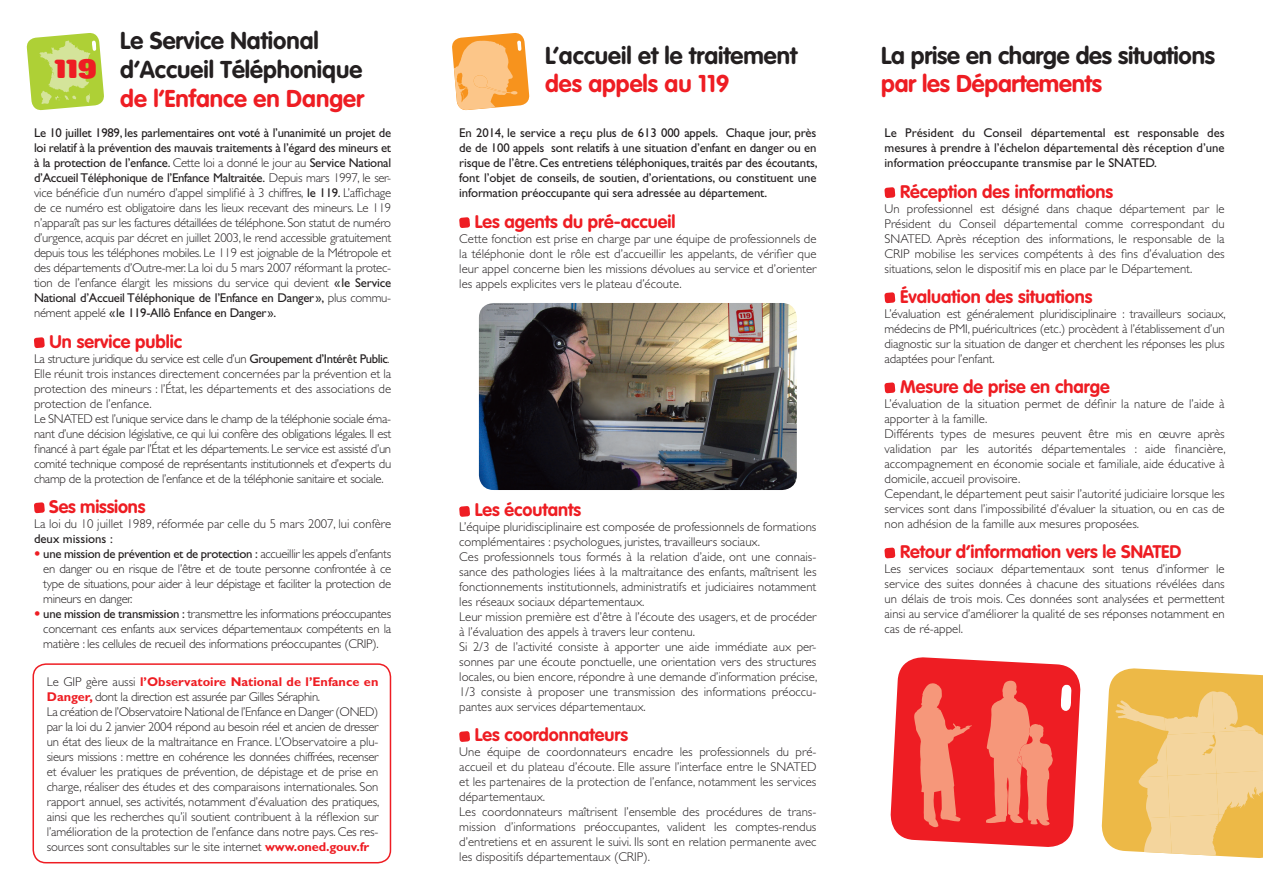
<style>
.page{position:relative;width:1263px;height:893px;background:#fff}
.page>*{position:absolute;margin:0;border:0;box-sizing:border-box;transform-origin:0 0}
.t1{font:800 25.5px "Rolling No One";color:#ee1d23}
.t2{font:700 24px/28.8px "VAG Rounded";color:#231f20}
.t3{font:700 24px "VAG Rounded";color:#ee1d23}
.t4{font:700 18px "VAG Rounded";color:#ee1d23}
.t5{font:300 12.75px/15px "Gill Sans";color:#231f20;text-align:justify}
.t6{font:300 12.75px/15px "Gill Sans";letter-spacing:-.025em;color:#231f20}
.t7{font:12.75px/15px "Gill Sans";color:#231f20;text-align:justify}
.s1{font-weight:400}
.s2{font-style:italic}
.s3{font-family:"VAG Rounded";font-weight:900;color:#ee1d23}
.s4{font-weight:700;color:#ee1d23}
</style>
<div class="page">
<svg style="left:459px;top:217px;width:11px;height:11px"></svg>
<svg style="left:459px;top:506px;width:11px;height:11px"></svg>
<svg style="left:459px;top:731px;width:11px;height:11px"></svg>
<svg style="left:884px;top:187px;width:12px;height:11px"></svg>
<svg style="left:884px;top:292px;width:12px;height:12px"></svg>
<svg style="left:884px;top:382px;width:12px;height:12px"></svg>
<svg style="left:884px;top:547px;width:12px;height:12px"></svg>
<div style="left:33px;top:663px;width:358px;height:200px;border:2px solid #ee1d23;border-radius:13px"></div>
<svg style="left:34px;top:337px;width:11px;height:11px"></svg>
<svg style="left:34px;top:502px;width:11px;height:12px"></svg>
<img style="left:479px;top:303px;width:318px;height:187px">
<svg style="left:452px;top:33px;width:78px;height:78px;background:#fabb72"></svg>
<svg style="left:26px;top:33px;width:78px;height:78px;background:#c4dc6f"></svg>
<svg style="left:1101px;top:668px;width:162px;height:190px;background:#f1ca7a"></svg>
<svg style="left:890px;top:657px;width:191px;height:190px;background:#f15450"></svg>
<h2 class="t2" style="left:120px;top:26px;width:243px">Le Service National d’Accueil Téléphonique</h2>
<h2 class="t3" style="left:120px;top:84px;width:245px">de l’Enfance en Danger</h2>
<p class="t5" style="left:34px;top:126px;width:359px"><span class="s1">Le 10 juillet 1989, les parlementaires ont voté à l’unanimité un projet de loi relatif à la prévention des mauvais traitements à l’égard des mineurs et à la protection de l’enfance.</span> Cette loi a donné le jour au <span class="s1">Service National d’Accueil Téléphonique de l’Enfance Maltraitée.</span> Depuis mars 1997, le ser&shy;vice bénéficie d’un numéro d’appel simplifié à 3 chiffres, <span class="s1">le 119.</span> L’affichage de ce numéro est obligatoire dans les lieux recevant des mineurs. Le 119 n’apparaît pas sur les factures détaillées de téléphone. Son statut de numéro d’urgence, acquis par décret en juillet 2003, le rend accessible gratuitement depuis tous les téléphones mobiles. Le 119 est joignable de la Métropole et des départements d’Outre-mer. La loi du 5 mars 2007 réformant la protec&shy;tion de l’enfance élargit les missions du service qui devient <span class="s1">« le Service National d’Accueil Téléphonique de l’Enfance en Danger »,</span> plus commu&shy;nément appelé <span class="s1">« le 119-Allô Enfance en Danger ».</span></p>
<h3 class="t4" style="left:50px;top:331px;width:134px">Un service public</h3>
<p class="t6" style="left:34px;top:351px;width:359px">La structure juridique du service est celle d’un <span class="s1">Groupement d’Intérêt Public</span><span class="s2">.<br></span>Elle réunit trois instances directement concernées par la prévention et la protection des mineurs : l’État, les départements et des associations de protection de l’enfance.<br>Le SNATED est l’unique service dans le champ de la téléphonie sociale éma&shy;nant d’une décision législative, ce qui lui confère des obligations légales. Il est financé à part égale par l’État et les départements. Le service est assisté d’un comité technique composé de représentants institutionnels et d’experts du champ de la protection de l’enfance et de la téléphonie sanitaire et sociale.</p>
<h3 class="t4" style="left:49px;top:496px;width:98px">Ses missions</h3>
<p class="t5" style="left:34px;top:516px;width:359px">La loi du 10 juillet 1989, réformée par celle du 5 mars 2007, lui confère</p>
<p class="t7" style="left:34px;top:531px;width:80px">deux missions :</p>
<p class="t5" style="left:43px;top:546px;width:349px;text-indent:-9px"><span class="s3">•</span> <span class="s1">une mission de prévention et de protection :</span> accueillir les appels d’enfants en danger ou en risque de l’être et de toute personne confrontée à ce type de situations, pour aider à leur dépistage et faciliter la protection de mineurs en danger.</p>
<p class="t5" style="left:43px;top:606px;width:349px;text-indent:-9px"><span class="s3">•</span> <span class="s1">une mission de transmission :</span> transmettre les informations préoccupantes concernant ces enfants aux services départementaux compétents en la matière : les cellules de recueil des informations préoccu pantes (CRIP).</p>
<h1 class="t1" style="left:51px;top:49px;width:48px">119</h1>
<p class="t5" style="left:47px;top:674px;width:334px;text-align:left">Le GIP gère aussi <span class="s4">l’Observatoire National de l’Enfance en Danger,</span> dont la direction est assurée par Gilles Séraphin.<br>La création de l’Observatoire National de l’Enfance en Danger (ONED) par la loi du 2 janvier 2004 répond au besoin réel et ancien de dresser un état des lieux de la maltraitance en France. L’Observatoire a plu&shy;sieurs missions : mettre en cohérence les données chiffrées, recenser et évaluer les pratiques de prévention, de dépistage et de prise en charge, réaliser des études et des compa raisons interna tionales. Son rapport annuel, ses activités, notamment d’évaluation des pratiques, ainsi que les recherches qu’il soutient contribuent à la réflexion sur l’amélioration de la protection de l’enfance dans notre pays. Ces res&shy;sources sont consultables sur le site internet <span class="s4">www.oned.gouv.fr</span></p>
<h2 class="t2" style="left:545px;top:41px;width:254px">L’accueil et le traitement</h2>
<h2 class="t3" style="left:545px;top:70px;width:186px">des appels au 119</h2>
<p class="t7" style="left:459px;top:126px;width:360px">En 2014, le service a reçu plus de 613 000 appels. Chaque jour, près de de 100 appels sont relatifs à une situation d’enfant en danger ou en risque de l’être. Ces entretiens téléphoniques, traités par des écoutants, font l’objet de conseils, de soutien, d’orientations, ou constituent une information préoccupante qui sera adressée au département.</p>
<h3 class="t4" style="left:475px;top:211px;width:202px">Les agents du pré-accueil</h3>
<p class="t5" style="left:459px;top:231px;width:359px">Cette fonction est prise en charge par une équipe de professionnels de la téléphonie dont le rôle est d’accueillir les appelants, de vérifier que leur appel concerne bien les missions dévolues au service et d’orienter les appels explicites vers le plateau d’écoute.</p>
<h3 class="t4" style="left:475px;top:499px;width:108px">Les écoutants</h3>
<p class="t5" style="left:459px;top:520px;width:360px;text-align:left">L’équipe pluridisciplinaire est composée de professionnels de formations complémentaires : psychologues, juristes, travailleurs sociaux.<br>Ces professionnels tous formés à la relation d’aide, ont une connais&shy;sance des pathologies liées à la maltraitance des enfants, maîtrisent les fonctionnements institutionnels, administratifs et judiciaires notamment les réseaux sociaux départementaux.<br>Leur mission première est d’être à l’écoute des usagers, et de procéder à l’évaluation des appels à travers leur contenu.<br>Si 2/3 de l’activité consiste à apporter une aide immédiate aux per&shy;sonnes par une écoute ponctuelle, une orientation vers des structures locales, ou bien encore, répondre à une demande d’information précise, 1/3 consiste à proposer une transmission des informations préoccu&shy;pantes aux services départementaux.</p>
<h3 class="t4" style="left:475px;top:724px;width:155px">Les coordonnateurs</h3>
<p class="t5" style="left:459px;top:745px;width:359px;text-align:left">Une équipe de coordonnateurs encadre les professionnels du pré&shy;accueil et du plateau d’écoute. Elle assure l’interface entre le SNATED et les partenaires de la protection de l’enfance, notamment les services départementaux.<br>Les coordonnateurs maîtrisent l’ensemble des procédures de trans&shy;mission d’informations préoccupantes, valident les comptes-rendus d’entre tiens et en assurent le suivi. Ils sont en relation permanente avec les dispositifs départementaux (CRIP).</p>
<h2 class="t2" style="left:881px;top:41px;width:335px">La prise en charge des situations</h2>
<h2 class="t3" style="left:881px;top:70px;width:222px">par les Départements</h2>
<p class="t7" style="left:884px;top:126px;width:342px">Le Président du Conseil départemental est responsable des mesures à prendre à l’échelon départemental dès réception d’une information préoccupante transmise par le SNATED.</p>
<h3 class="t4" style="left:900px;top:181px;width:214px">Réception des informations</h3>
<p class="t5" style="left:884px;top:201px;width:342px">Un professionnel est désigné dans chaque département par le Président du Conseil départemental comme correspondant du SNATED. Après réception des informations, le responsable de la CRIP mobilise les services compétents à des fins d’évaluation des situations, selon le dispo sitif mis en place par le Département.</p>
<h3 class="t4" style="left:900px;top:286px;width:194px">Évaluation des situations</h3>
<p class="t5" style="left:884px;top:306px;width:343px">L’évaluation est généralement pluridisciplinaire : travailleurs sociaux, médecins de PMI, puéricultrices (etc.) procèdent à l’établissement d’un diagnostic sur la situation de danger et cherchent les réponses les plus adaptées pour l’enfant.</p>
<h3 class="t4" style="left:900px;top:376px;width:211px">Mesure de prise en charge</h3>
<p class="t5" style="left:884px;top:396px;width:343px;text-align:left">L’évaluation de la situation permet de définir la nature de l’aide à apporter à la famille.<br>Différents types de mesures peuvent être mis en œuvre après valida tion par les autorités départementales : aide financière, accompa gnement en économie sociale et familiale, aide éducative à domicile, accueil provisoire.<br>Cependant, le département peut saisir l’autorité judiciaire lorsque les services sont dans l’impossibilité d’évaluer la situation, ou en cas de non adhésion de la famille aux mesures proposées.</p>
<h3 class="t4" style="left:900px;top:541px;width:283px">Retour d’information vers le SNATED</h3>
<p class="t5" style="left:884px;top:561px;width:342px">Les services sociaux départementaux sont tenus d’informer le service des suites données à chacune des situations révélées dans un délais de trois mois. Ces données sont analysées et permettent ainsi au service d’améliorer la qualité de ses réponses notamment en cas de ré-appel.</p>
</div>
